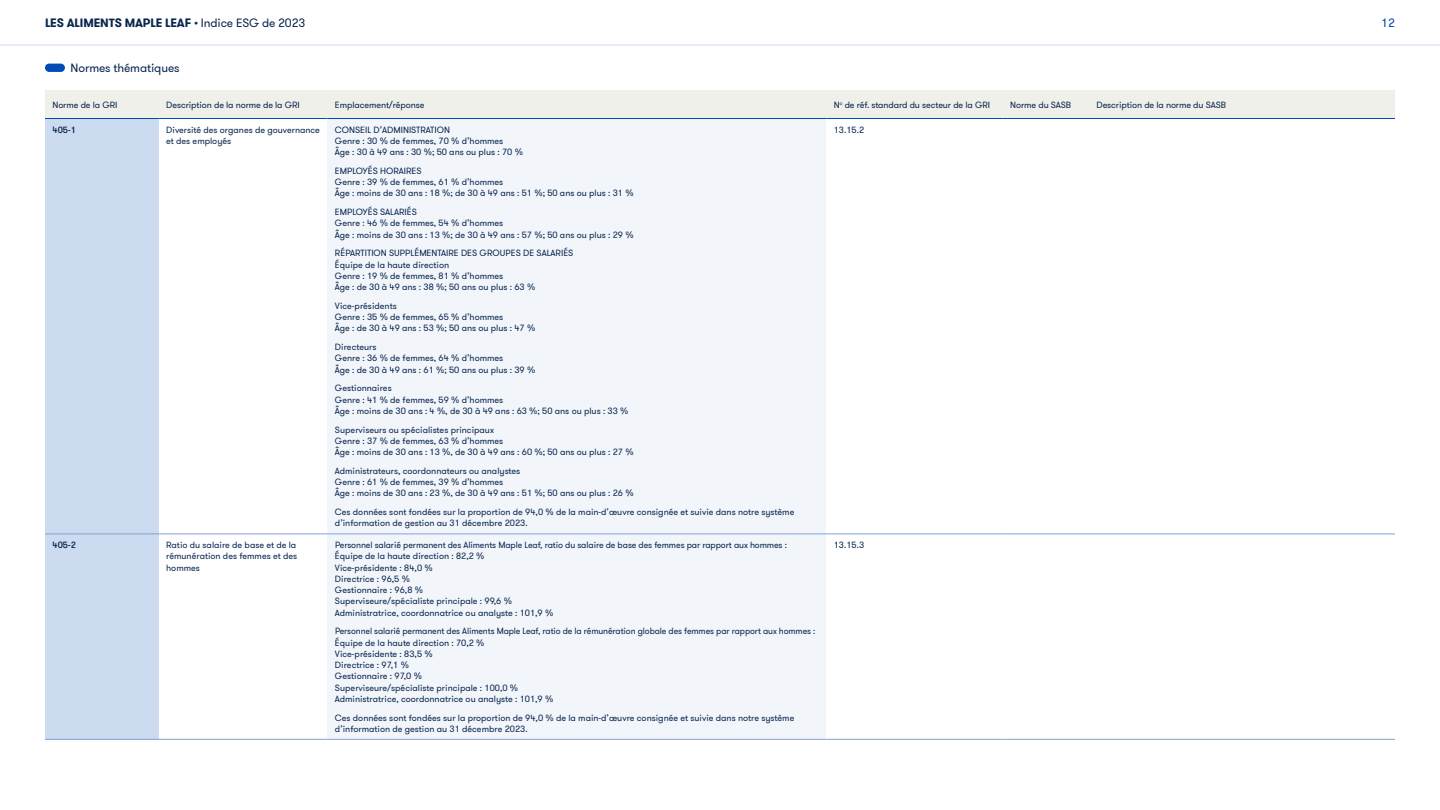
<style>
.page{position:relative;width:1440px;height:810px;background:#fff}
.page>*{position:absolute;margin:0;border:0;box-sizing:border-box;transform-origin:0 0}
.t1{font:700 12px "GT Walsheim";letter-spacing:-.01em;color:#09264e}
.t2{font:12px "GT Walsheim";letter-spacing:-.01em;color:#09264e}
.t3{font:12px "GT Walsheim";color:#004ab5}
.t4{font:9px/11.2px "GT Walsheim";color:#09264e}
.t5{font:500 9px "GT Walsheim";color:#09264e}
.s1{font-weight:400}
</style>
<div class="page">
<div style="left:328px;top:118px;width:498px;height:416px;background:#f2f6fb"></div>
<div style="left:328px;top:534px;width:498px;height:205px;background:#f2f6fb"></div>
<div style="left:45px;top:118px;width:114px;height:416px;background:#ccdbf0"></div>
<div style="left:159px;top:90px;width:169px;height:28px;background:#f0f0ea"></div>
<div style="left:45px;top:90px;width:114px;height:28px;background:#f0f0ea"></div>
<hr style="left:45px;top:118px;width:114px;height:1px;background:#004ab5">
<div style="left:328px;top:90px;width:498px;height:28px;background:#f0f0ea"></div>
<hr style="left:159px;top:118px;width:169px;height:1px;background:#004ab5">
<div style="left:826px;top:90px;width:177px;height:28px;background:#f0f0ea"></div>
<hr style="left:328px;top:118px;width:498px;height:1px;background:#004ab5">
<div style="left:1003px;top:90px;width:86px;height:28px;background:#f0f0ea"></div>
<hr style="left:826px;top:118px;width:177px;height:1px;background:#004ab5">
<div style="left:1089px;top:90px;width:306px;height:28px;background:#f0f0ea"></div>
<hr style="left:1003px;top:118px;width:86px;height:1px;background:#004ab5">
<hr style="left:1089px;top:118px;width:306px;height:1px;background:#004ab5">
<div style="left:45px;top:534px;width:114px;height:205px;background:#ccdbf0"></div>
<hr style="left:45px;top:739px;width:114px;height:1px;background:#81a3d3">
<hr style="left:159px;top:739px;width:169px;height:1px;background:#81a3d3">
<hr style="left:328px;top:739px;width:498px;height:1px;background:#81a3d3">
<hr style="left:826px;top:739px;width:177px;height:1px;background:#81a3d3">
<hr style="left:1003px;top:739px;width:86px;height:1px;background:#81a3d3">
<hr style="left:1089px;top:739px;width:306px;height:1px;background:#81a3d3">
<hr style="left:45px;top:534px;width:114px;height:1px;background:#81a3d3">
<hr style="left:159px;top:534px;width:169px;height:1px;background:#81a3d3">
<hr style="left:328px;top:534px;width:498px;height:1px;background:#81a3d3">
<hr style="left:826px;top:534px;width:177px;height:1px;background:#81a3d3">
<hr style="left:1003px;top:534px;width:86px;height:1px;background:#81a3d3">
<hr style="left:1089px;top:534px;width:306px;height:1px;background:#81a3d3">
<div style="left:45px;top:64px;width:20px;height:8px;background:#004ab5;border-radius:4px"></div>
<hr style="left:0;top:45px;width:1440px;height:1px;background:#ccdbf0">
<h1 class="t1" style="left:45px;top:15px;width:262px">LES ALIMENTS MAPLE LEAF <span class="s1">• Indice ESG de 2023</span></h1>
<h1 class="t3" style="left:1381px;top:15px;width:15px">12</h1>
<h1 class="t2" style="left:71px;top:60px;width:110px">Normes thématiques</h1>
<p class="t4" style="left:52px;top:99px;width:66px">Norme de la GRI</p>
<p class="t4" style="left:166px;top:99px;width:135px">Description de la norme de la GRI</p>
<p class="t4" style="left:335px;top:99px;width:91px">Emplacement/réponse</p>
<p class="t4" style="left:834px;top:99px;width:158px">N<sup>o</sup> de réf. standard du secteur de la GRI</p>
<p class="t4" style="left:1010px;top:99px;width:62px">Norme du SASB</p>
<p class="t4" style="left:1096px;top:99px;width:131px">Description de la norme du SASB</p>
<p class="t5" style="left:52px;top:124px;width:25px">405-1</p>
<p class="t4" style="left:166px;top:124px;width:155px">Diversité des organes de gouvernance et des employés</p>
<p class="t4" style="left:335px;top:124px;width:190px">CONSEIL D’ADMINISTRATION<br>Genre : 30 % de femmes, 70 % d’hommes<br>Âge : 30 à 49 ans : 30 %; 50 ans ou plus : 70 %</p>
<p class="t4" style="left:335px;top:165px;width:300px">EMPLOYÉS HORAIRES<br>Genre : 39 % de femmes, 61 % d’hommes<br>Âge : moins de 30 ans : 18 %; de 30 à 49 ans : 51 %; 50 ans ou plus : 31 %</p>
<p class="t4" style="left:335px;top:207px;width:300px">EMPLOYÉS SALARIÉS<br>Genre : 46 % de femmes, 54 % d’hommes<br>Âge : moins de 30 ans : 13 %; de 30 à 49 ans : 57 %; 50 ans ou plus : 29 %</p>
<p class="t4" style="left:335px;top:248px;width:240px">RÉPARTITION SUPPLÉMENTAIRE DES GROUPES DE SALARIÉS Équipe de la haute direction<br>Genre : 19 % de femmes, 81 % d’hommes<br>Âge : de 30 à 49 ans : 38 %; 50 ans ou plus : 63 %</p>
<p class="t4" style="left:335px;top:300px;width:202px">Vice-présidents<br>Genre : 35 % de femmes, 65 % d’hommes<br>Âge : de 30 à 49 ans : 53 %; 50 ans ou plus : 47 %</p>
<p class="t4" style="left:335px;top:342px;width:202px">Directeurs<br>Genre : 36 % de femmes, 64 % d’hommes<br>Âge : de 30 à 49 ans : 61 %; 50 ans ou plus : 39 %</p>
<p class="t4" style="left:335px;top:383px;width:295px">Gestionnaires<br>Genre : 41 % de femmes, 59 % d’hommes<br>Âge : moins de 30 ans : 4 %, de 30 à 49 ans : 63 %; 50 ans ou plus : 33 %</p>
<p class="t4" style="left:335px;top:424px;width:300px">Superviseurs ou spécialistes principaux<br>Genre : 37 % de femmes, 63 % d’hommes<br>Âge : moins de 30 ans : 13 %, de 30 à 49 ans : 60 %; 50 ans ou plus : 27 %</p>
<p class="t4" style="left:335px;top:465px;width:300px">Administrateurs, coordonnateurs ou analystes<br>Genre : 61 % de femmes, 39 % d’hommes<br>Âge : moins de 30 ans : 23 %, de 30 à 49 ans : 51 %; 50 ans ou plus : 26 %</p>
<p class="t4" style="left:335px;top:507px;width:461px">Ces données sont fondées sur la proportion de 94,0 % de la main-d’œuvre consignée et suivie dans notre système d’information de gestion au 31 décembre 2023.</p>
<p class="t4" style="left:834px;top:124px;width:32px">13.15.2</p>
<p class="t5" style="left:52px;top:539px;width:25px">405-2</p>
<p class="t4" style="left:166px;top:539px;width:132px;text-align:justify">Ratio du salaire de base et de la rémunération des femmes et des hommes</p>
<p class="t4" style="left:335px;top:540px;width:453px">Personnel salarié permanent des Aliments Maple Leaf, ratio du salaire de base des femmes par rapport aux hommes :<br>Équipe de la haute direction : 82,2 %<br>Vice-présidente : 84,0 %<br>Directrice : 96,5 %<br>Gestionnaire : 96,8 %<br>Superviseure/spécialiste principale : 99,6 %<br>Administratrice, coordonnatrice ou analyste : 101,9 %</p>
<p class="t4" style="left:335px;top:626px;width:482px">Personnel salarié permanent des Aliments Maple Leaf, ratio de la rémunération globale des femmes par rapport aux hommes :<br>Équipe de la haute direction : 70,2 %<br>Vice-présidente : 83,5 %<br>Directrice : 97,1 %<br>Gestionnaire : 97,0 %<br>Superviseure/spécialiste principale : 100,0 %<br>Administratrice, coordonnatrice ou analyste : 101,9 %</p>
<p class="t4" style="left:335px;top:712px;width:461px">Ces données sont fondées sur la proportion de 94,0 % de la main-d’œuvre consignée et suivie dans notre système d’information de gestion au 31 décembre 2023.</p>
<p class="t4" style="left:834px;top:540px;width:32px">13.15.3</p>
</div>
